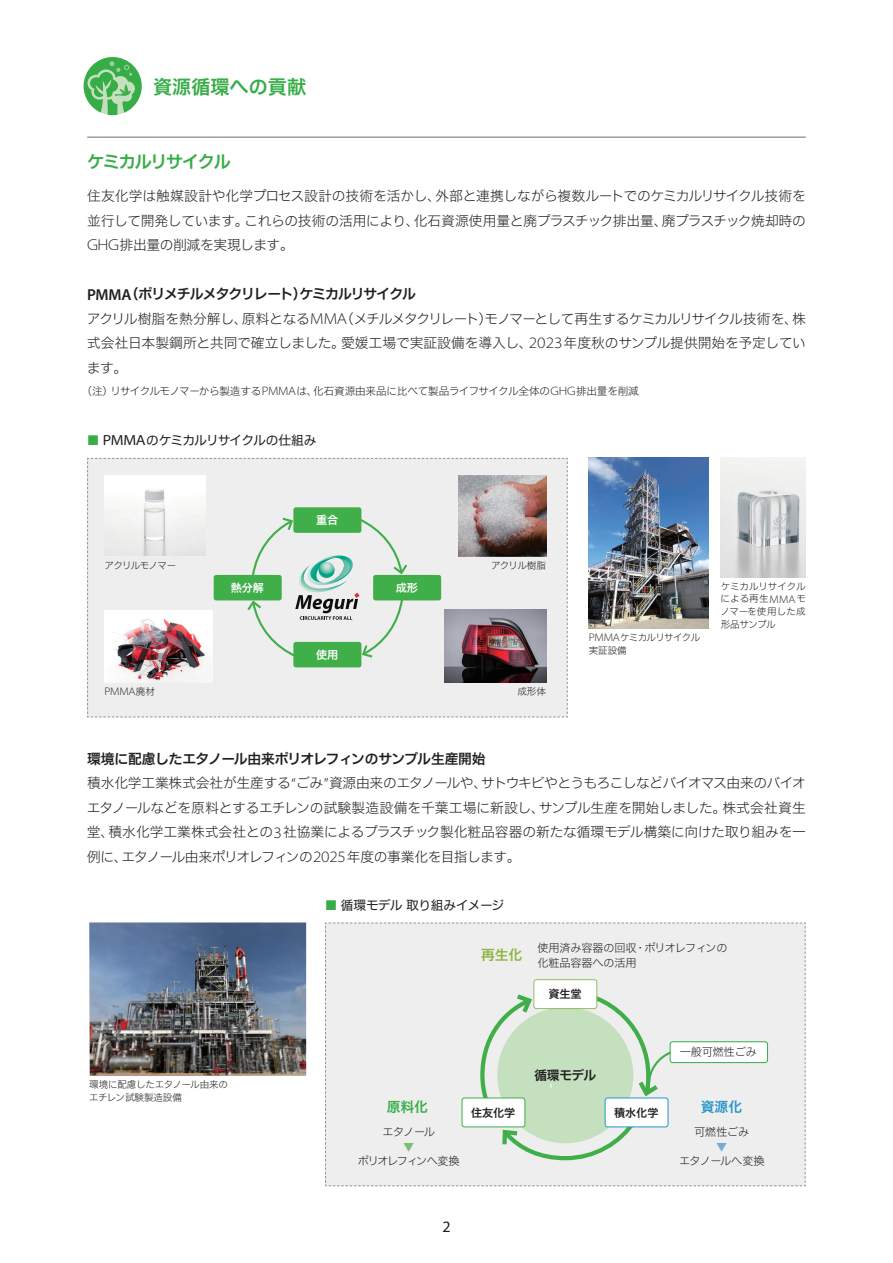
<style>
.page{position:relative;width:893px;height:1263px;background:#fff}
.page>*{position:absolute;margin:0;border:0;box-sizing:border-box;transform-origin:0 0}
.SDB大タイトル2nd{font:19.2px "Hira Kaku Std N W6";color:#36ad47}
.大見出し{font:16.95px "Hira Kak ADK Std W6";letter-spacing:-.07em;color:#36ad47}
.t1{font:15.9px "Myriad Pro";color:#231f20}
.本文{font:13.8px/24.5px "Hira Kak ADK Std W2";letter-spacing:-.085em;color:#231f20;text-align:justify}
.中見出し{font:13.8px "Hira Kak ADK Std W6";letter-spacing:-.07em;color:#231f20}
.表組_L{font:13.8px "Hira Kaku Std N W6";color:#36ad47}
.表組_L-2{font:13.8px "Hira Kaku Std N W6";color:#2694c9}
.表組_L-3{font:13.8px "Hira Kaku Std N W6";color:#8eb441}
.チャートタイトル{font:12.75px "Hira Kak ADK Std W4";letter-spacing:-.07em;color:#231f20}
.表組_L-4{font:12.75px "Hira Kak ADK Std W6";color:#231f20}
.表組_L-5{font:11.1px/14.9px "Hira Kaku Std N W2";letter-spacing:-.01em;color:#231f20}
.表組_L-6{font:11.1px "Hira Kak ADK Std W2";letter-spacing:-.085em;color:#231f20}
.表組_R{font:11.1px "Hira Kaku Std N W6";letter-spacing:-.01em;color:#231f20}
.表組_L-7{font:11.1px "Hira Kak ADK Std W2";letter-spacing:-.12em;color:#231f20}
.表組_R-2{font:11.1px "Hira Kaku Std N W6";letter-spacing:-.005em;color:#fff}
.表組_L-8{font:11.1px "Hira Kaku Std N W2";color:#7abf75}
.表組_L-9{font:11.1px "Hira Kaku Std N W2";color:#72add7}
.キャプション{font:300 semi-expanded 10.95px "Myriad Pro";color:#231f20}
.SDB注記{font:10.65px "Hira Kak ADK Std W2";letter-spacing:-.075em;color:#231f20}
.キャプション-2{font:9.6px/12.8px "Hira Kak ADK Std W2";letter-spacing:-.07em;color:#231f20}
.キャプション-3{font:9.6px "Hira Kaku Std N W2";color:#231f20}
.s1{font-family:"Hira Kak ADK Std W6"}
.s2{font-family:"Hira Kaku Std N W2"}
.s3{font-family:"Myriad Pro";font-weight:300;font-stretch:semi-expanded;font-size:15.9px}
.s4{font-family:"Myriad Pro";font-weight:600;font-size:15.9px}
.s5{font-family:"Hira Kaku Std N W6"}
.s6{font-family:"Myriad Pro";font-weight:300;font-stretch:semi-expanded;font-size:12.15px}
.s7{font-family:"Hira Kaku Std N W4";color:#36ad47}
.s8{font-family:"Myriad Pro";font-stretch:semi-expanded;font-size:14.7px}
.s9{font-family:"Hira Kaku Std N W4"}
.s10{font-family:"Hira Kaku Std N W2";font-weight:400;font-stretch:normal;font-size:9.6px}
.s11{font-family:"Myriad Pro";font-weight:300;font-stretch:semi-expanded;font-size:10.95px}
.s12{font-family:"Hira Kak ADK Std W2"}
</style>
<div class="page">
<img style="left:721px;top:458px;width:85px;height:119px">
<img style="left:589px;top:458px;width:119px;height:170px">
<img style="left:89px;top:922px;width:217px;height:154px">
<svg style="left:325px;top:922px;width:481px;height:264px;background:#e6ebe6"></svg>
<div style="left:534px;top:980px;width:63px;height:28px;background:#fff;border-radius:3px"></div>
<div style="left:533px;top:979px;width:64px;height:30px;border:1px solid #93bd63;border-radius:3px"></div>
<div style="left:462px;top:1098px;width:63px;height:29px;background:#fff;border-radius:3px"></div>
<div style="left:462px;top:1097px;width:63px;height:30px;border:1px solid #40ae49;border-radius:3px"></div>
<div style="left:605px;top:1098px;width:63px;height:29px;background:#fff;border-radius:3px"></div>
<div style="left:605px;top:1097px;width:63px;height:30px;border:1px solid #2694c9;border-radius:3px"></div>
<svg style="left:87px;top:458px;width:481px;height:259px;background:#d1d6d1"></svg>
<hr style="left:87px;top:137px;width:719px;height:1px;background:#6c6d70">
<svg style="left:84px;top:57px;width:58px;height:58px"></svg>
<p class="SDB大タイトル2nd" style="left:153px;top:72px;width:155px">資源循環<span class="s1">への</span>貢献</p>
<p class="大見出し" style="left:87px;top:150px;width:145px">ケミカルリサイクル</p>
<p class="本文" style="left:87px;top:184px;width:721px"><span class="s2">住友化学</span>は<span class="s2">触媒設計</span>や<span class="s2">化学</span>プロセス<span class="s2">設計</span>の<span class="s2">技術</span>を<span class="s2">活</span>かし<span class="s2">、外部</span>と<span class="s2">連携</span>しながら<span class="s2">複数</span>ルートでのケミカルリサイクル<span class="s2">技術</span>を<span class="s2">並行</span>して<span class="s2">開発</span>しています<span class="s2">。</span>これらの<span class="s2">技術</span>の<span class="s2">活用</span>により<span class="s2">、化石資源使用量</span>と<span class="s2">廃</span>プラスチック<span class="s2">排出量、廃</span>プラスチック<span class="s2">焼却時</span>の<span class="s3">GHG</span><span class="s2">排出量</span>の<span class="s2">削減</span>を<span class="s2">実現</span>します<span class="s2">。</span></p>
<p class="中見出し" style="left:87px;top:285px;width:331px"><span class="s4">PMMA</span><span class="s5">（</span>ポリメチルメタクリレート<span class="s5">）</span>ケミカルリサイクル</p>
<p class="本文" style="left:87px;top:306px;width:721px">アクリル<span class="s2">樹脂</span>を<span class="s2">熱分解</span>し<span class="s2">、原料</span>となる<span class="s3">MMA</span><span class="s2">（</span>メチルメタクリレート<span class="s2">）</span>モノマーとして<span class="s2">再生</span>するケミカルリサイクル<span class="s2">技術</span>を<span class="s2">、株式会社日本製鋼所</span>と<span class="s2">共同</span>で<span class="s2">確立</span>しました<span class="s2">。愛媛工場</span>で<span class="s2">実証設備</span>を<span class="s2">導入</span>し<span class="s2">、</span><span class="s3">2023</span><span class="s2">年度秋</span>のサンプル<span class="s2">提供開始</span>を<span class="s2">予定</span>しています<span class="s2">。</span></p>
<p class="SDB注記" style="left:82px;top:385px;width:559px"><span class="s2">（注）</span>リサイクルモノマーから<span class="s2">製造</span>する<span class="s6">PMMA</span>は<span class="s2">、化石資源由来品</span>に<span class="s2">比</span>べて<span class="s2">製品</span>ライフサイクル<span class="s2">全体</span>の<span class="s6">GHG</span><span class="s2">排出量</span>を<span class="s2">削減</span></p>
<p class="チャートタイトル" style="left:87px;top:432px;width:231px"><span class="s7">■</span> <span class="s8">PMMA</span>のケミカルリサイクルの<span class="s9">仕組</span>み</p>
<p class="キャプション-2" style="left:105px;top:559px;width:73px">アクリルモノマー</p>
<p class="キャプション" style="left:105px;top:685px;width:52px">PMMA<span class="s10">廃材</span></p>
<p class="表組_R-2" style="left:316px;top:512px;width:24px">重合</p>
<p class="表組_R-2" style="left:231px;top:579px;width:35px">熱分解</p>
<p class="表組_R-2" style="left:396px;top:579px;width:24px">成形</p>
<p class="表組_R-2" style="left:316px;top:646px;width:24px">使用</p>
<p class="キャプション-2" style="left:491px;top:559px;width:56px">アクリル<span class="s2">樹脂</span></p>
<p class="キャプション-3" style="left:517px;top:684px;width:30px">成形体</p>
<p class="キャプション-2" style="left:589px;top:631px;width:113px"><span class="s11">PMMA</span>ケミカルリサイクル<span class="s2">実証設備</span></p>
<p class="キャプション-2" style="left:721px;top:580px;width:87px;text-align:justify">ケミカルリサイクルによる<span class="s2">再生</span><span class="s11">MMA</span>モノマーを<span class="s2">使用</span>した<span class="s2">成形品</span>サンプル</p>
<p class="中見出し" style="left:87px;top:750px;width:400px"><span class="s5">環境</span>に<span class="s5">配慮</span>したエタノール<span class="s5">由来</span>ポリオレフィンのサンプル<span class="s5">生産開始</span></p>
<p class="本文" style="left:87px;top:771px;width:721px"><span class="s2">積水化学工業株式会社</span>が<span class="s2">生産</span>する<span class="s3">“</span>ごみ<span class="s3">”</span><span class="s2">資源由来</span>のエタノールや<span class="s2">、</span>サトウキビやとうもろこしなどバイオマス<span class="s2">由来</span>のバイオエタノールなどを<span class="s2">原料</span>とするエチレンの<span class="s2">試験製造設備</span>を<span class="s2">千葉工場</span>に<span class="s2">新設</span>し<span class="s2">、</span>サンプル<span class="s2">生産</span>を<span class="s2">開始</span>しました<span class="s2">。株式会社資生堂、積水化学工業株式会社</span>との<span class="s3">3</span><span class="s2">社協業</span>によるプラスチック<span class="s2">製化粧品容器</span>の<span class="s2">新</span>たな<span class="s2">循環</span>モデル<span class="s2">構築</span>に<span class="s2">向</span>けた<span class="s2">取</span>り<span class="s2">組</span>みを<span class="s2">一例</span>に<span class="s2">、</span>エタノール<span class="s2">由来</span>ポリオレフィンの<span class="s3">2025</span><span class="s2">年度</span>の<span class="s2">事業化</span>を<span class="s2">目指</span>します<span class="s2">。</span></p>
<p class="チャートタイトル" style="left:325px;top:897px;width:181px"><span class="s7">■</span> <span class="s9">循環</span>モデル<span class="s9">取</span>り<span class="s9">組</span>みイメージ</p>
<p class="キャプション-2" style="left:89px;top:1078px;width:140px"><span class="s2">環境</span>に<span class="s2">配慮</span>したエタノール<span class="s2">由来</span>のエチレン<span class="s2">試験製造設備</span></p>
<p class="表組_L-3" style="left:481px;top:944px;width:43px">再生化</p>
<p class="表組_L-5" style="left:537px;top:940px;width:192px">使用済<span class="s12">み</span>容器<span class="s12">の</span>回収・<span class="s12">ポリオレフィンの</span>化粧品容器<span class="s12">への</span>活用</p>
<p class="表組_R" style="left:548px;top:986px;width:35px">資生堂</p>
<p class="表組_L-4" style="left:534px;top:1067px;width:64px"><span class="s5">循環</span>モデル</p>
<p class="表組_L-5" style="left:680px;top:1044px;width:79px">一般可燃性<span class="s12">ごみ</span></p>
<p class="表組_L" style="left:387px;top:1096px;width:43px">原料化</p>
<p class="表組_L-2" style="left:701px;top:1096px;width:43px">資源化</p>
<p class="表組_R" style="left:471px;top:1104px;width:46px">住友化学</p>
<p class="表組_R" style="left:614px;top:1104px;width:46px">積水化学</p>
<p class="表組_L-6" style="left:383px;top:1125px;width:54px">エタノール</p>
<p class="表組_L-8" style="left:403px;top:1138px;width:13px">▼</p>
<p class="表組_L-7" style="left:358px;top:1154px;width:103px">ポリオレフィンへ<span class="s2">変換</span></p>
<p class="t1" style="left:442px;top:1216px;width:10px">2</p>
<p class="表組_L-5" style="left:694px;top:1124px;width:57px">可燃性<span class="s12">ごみ</span></p>
<p class="表組_L-9" style="left:716px;top:1138px;width:13px">▼</p>
<p class="表組_L-6" style="left:679px;top:1154px;width:87px">エタノールへ<span class="s2">変換</span></p>
</div>
